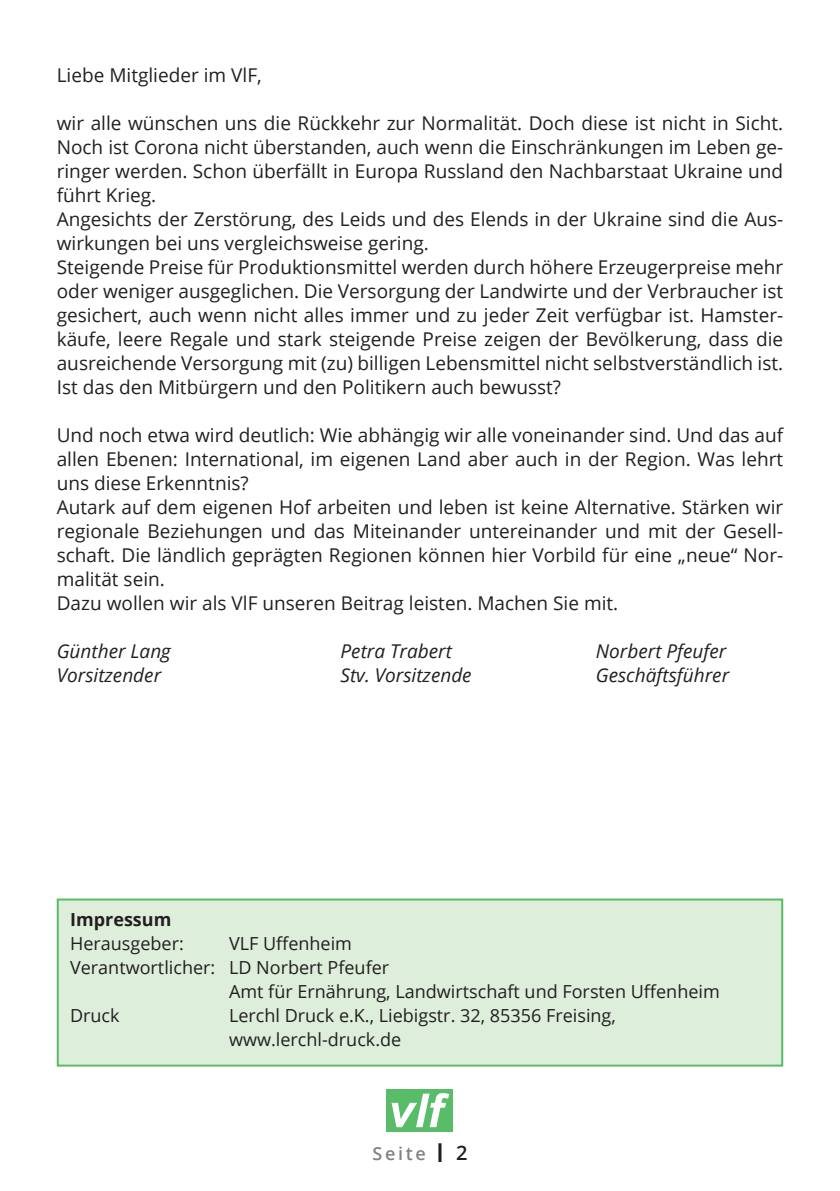
<style>
.page{position:relative;width:840px;height:1191px;background:#fff}
.page>*{position:absolute;margin:0;border:0;box-sizing:border-box;transform-origin:0 0}
.t1{font:19px/24px "Open Sans";color:#231f20}
.t2{font:italic 19px "Open Sans";color:#231f20}
.t3{font:18px/24px "Open Sans";color:#231f20}
.t4{font:700 18px "Open Sans";color:#231f20}
.t5{font:600 18px "Open Sans";letter-spacing:.15em;color:#808285}
.s1{font-size:26px;color:#231f20}
.s2{font-size:20px;color:#231f20}
</style>
<div class="page">
<div style="left:386px;top:1089px;width:67px;height:42px;background:#59bc68"></div>
<svg style="left:391px;top:1093px;width:58px;height:34px"></svg>
<div style="left:58px;top:899px;width:723px;height:166px;background:#ddeedb"></div>
<div style="left:57px;top:898px;width:725px;height:168px;border:2px solid #59bc68"></div>
<p class="t1" style="left:57px;top:63px;width:206px">Liebe Mitglieder im VlF,</p>
<p class="t1" style="left:57px;top:111px;width:727px">wir alle wünschen uns die Rückkehr zur Normalität. Doch diese ist nicht in Sicht.<br>Noch ist Corona nicht überstanden, auch wenn die Einschränkungen im Leben ge&shy;ringer werden. Schon überfällt in Europa Russland den Nachbarstaat Ukraine und führt Krieg.<br>Angesichts der Zerstörung, des Leids und des Elends in der Ukraine sind die Aus&shy;wirkungen bei uns vergleichsweise gering.<br>Steigende Preise für Produktionsmittel werden durch höhere Erzeugerpreise mehr oder weniger ausgeglichen. Die Versorgung der Landwirte und der Verbraucher ist gesichert, auch wenn nicht alles immer und zu jeder Zeit verfügbar ist. Hamster&shy;käufe, leere Regale und stark steigende Preise zeigen der Bevölkerung, dass die ausreichende Versorgung mit (zu) billigen Lebensmittel nicht selbstverständlich ist.<br>Ist das den Mitbürgern und den Politikern auch bewusst?</p>
<p class="t1" style="left:57px;top:423px;width:727px">Und noch etwa wird deutlich: Wie abhängig wir alle voneinander sind. Und das auf allen Ebenen: International, im eigenen Land aber auch in der Region. Was lehrt uns diese Erkenntnis?<br>Autark auf dem eigenen Hof arbeiten und leben ist keine Alternative. Stärken wir regionale Beziehungen und das Miteinander untereinander und mit der Gesell&shy;schaft. Die ländlich geprägten Regionen können hier Vorbild für eine „neue“ Nor&shy;malität sein.<br>Dazu wollen wir als VlF unseren Beitrag leisten. Machen Sie mit.</p>
<p class="t2" style="left:57px;top:638px;width:115px">Günther Lang</p>
<p class="t2" style="left:340px;top:638px;width:113px">Petra Trabert</p>
<p class="t2" style="left:595px;top:638px;width:132px">Norbert Pfeufer</p>
<p class="t2" style="left:57px;top:662px;width:106px">Vorsitzender</p>
<p class="t2" style="left:340px;top:662px;width:133px">Stv. Vorsitzende</p>
<p class="t2" style="left:595px;top:662px;width:135px">Geschäftsführer</p>
<p class="t4" style="left:70px;top:906px;width:103px">Impressum</p>
<p class="t3" style="left:70px;top:930px;width:115px">Herausgeber:</p>
<p class="t3" style="left:229px;top:930px;width:124px">VLF Uffenheim</p>
<p class="t3" style="left:70px;top:954px;width:320px">Verantwortlicher: LD Norbert Pfeufer</p>
<p class="t3" style="left:229px;top:978px;width:492px">Amt für Ernährung, Landwirtschaft und Forsten Uffenheim</p>
<p class="t3" style="left:70px;top:1002px;width:51px">Druck</p>
<p class="t3" style="left:229px;top:1002px;width:388px">Lerchl Druck e.K., Liebigstr. 32, 85356 Freising, www.lerchl-druck.de</p>
<p class="t5" style="left:372px;top:1140px;width:97px">Seite <span class="s1">I</span> <span class="s2">2</span></p>
</div>
